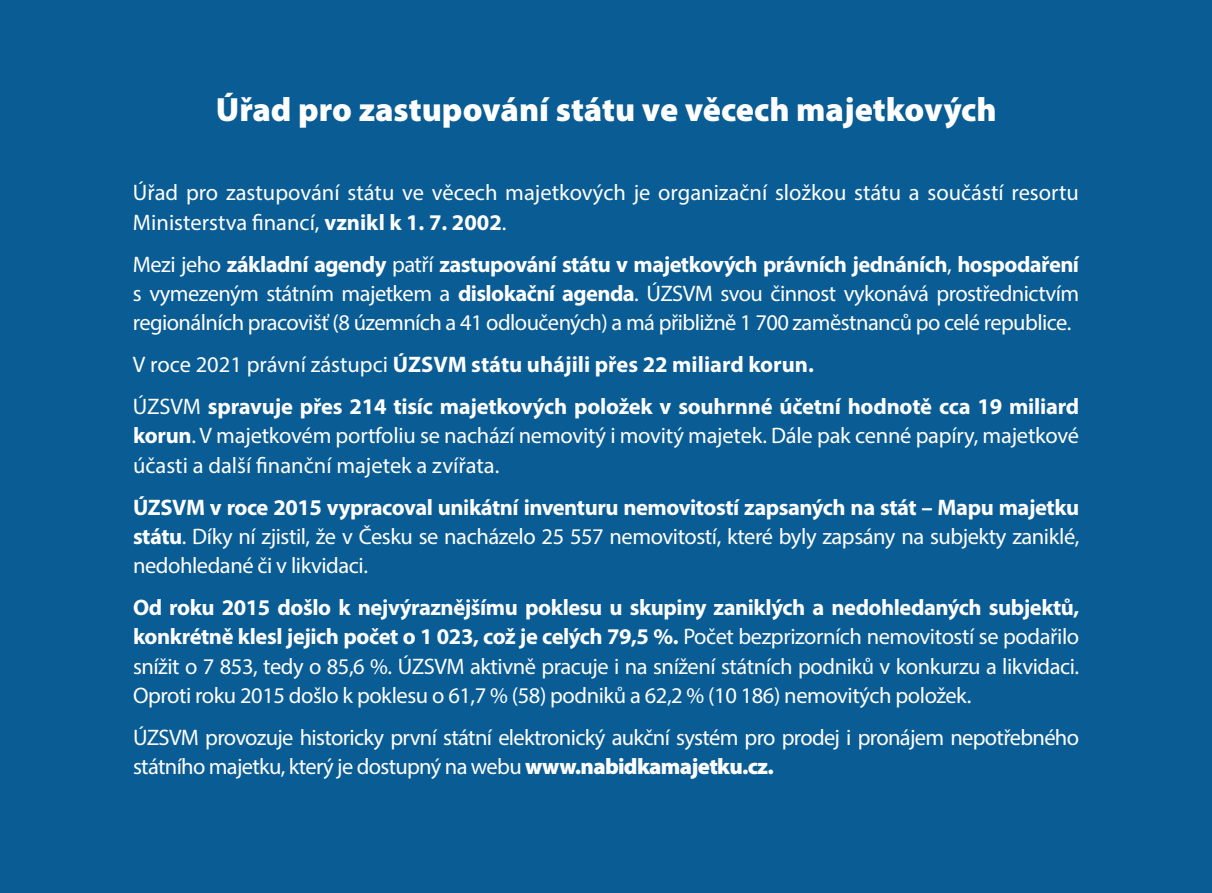
<style>
.page{position:relative;width:1212px;height:893px;background:#095c94}
.page>*{position:absolute;margin:0;border:0;box-sizing:border-box;transform-origin:0 0}
.t1{font:900 33.75px "Myriad Pro";color:#fff}
.t2{font:22.5px/29.2px "Myriad Pro";letter-spacing:-.02em;color:#fff;text-align:justify}
.t3{font:700 22.5px/42.1px "Myriad Pro";letter-spacing:-.01em;color:#fff}
.t4{font:22.5px/29.2px "Myriad Pro";color:#fff}
.s1{font-weight:700}
.s2{font-weight:400}
.s3{font-weight:900}
</style>
<div class="page">
<h1 class="t1" style="left:216px;top:87px;width:782px">Úřad pro zastupování státu ve věcech majetkových</h1>
<p class="t4" style="left:133px;top:178px;width:947px">Úřad pro zastupování státu ve věcech majetkových je organizační složkou státu a součástí resortu<br>Ministerstva financí, <span class="s1">vznikl k 1. 7. 2002</span>.</p>
<p class="t2" style="left:133px;top:249px;width:948px">Mezi jeho <span class="s1">základní agendy</span> patří <span class="s1">zastupování státu v majetkových právních jednáních</span>, <span class="s1">hospodaření </span>s vymezeným státním majetkem a <span class="s1">dislokační agenda</span>. ÚZSVM svou činnost vykonává prostřednictvím regionálních pracovišť (8 územních a 41 odloučených) a má přibližně 1 700 zaměstnanců po celé republice.</p>
<p class="t3" style="left:133px;top:343px;width:948px"><span class="s2">V roce 2021 právní zástupci</span> ÚZSVM státu uhájili přes 22 miliard korun.<br><span class="s2">ÚZSVM</span> spravuje přes 214 tisíc majetkových položek v souhrnné účetní hodnotě cca 19 miliard</p>
<p class="t2" style="left:133px;top:421px;width:948px"><span class="s1">korun</span>. V majetkovém portfoliu se nachází nemovitý i movitý majetek. Dále pak cenné papíry, majetkové účasti a další finanční majetek a zvířata.</p>
<p class="t2" style="left:133px;top:492px;width:948px"><span class="s1">ÚZSVM v roce 2015 vypracoval unikátní inventuru nemovitostí zapsaných na stát – Mapu majetku státu</span>. Díky ní zjistil, že v Česku se nacházelo 25 557 nemovitostí, které byly zapsány na subjekty zaniklé, nedohledané či v likvidaci.</p>
<p class="t2" style="left:133px;top:593px;width:948px"><span class="s1">Od roku 2015 došlo k nejvýraznějšímu poklesu u skupiny zaniklých a nedohledaných subjektů, konkrétně klesl jejich počet o 1 023, což je celých 79,5 %.</span> Počet bezprizorních nemovitostí se podařilo snížit o 7 853, tedy o 85,6 %. ÚZSVM aktivně pracuje i na snížení státních podniků v konkurzu a likvidaci.<br>Oproti roku 2015 došlo k poklesu o 61,7 % (58) podniků a 62,2 % (10 186) nemovitých položek.</p>
<p class="t2" style="left:133px;top:722px;width:947px">ÚZSVM provozuje historicky první státní elektronický aukční systém pro prodej i pronájem nepotřebného státního majetku, který je dostupný na webu <span class="s3">www.nabidkamajetku.cz.</span></p>
</div>
